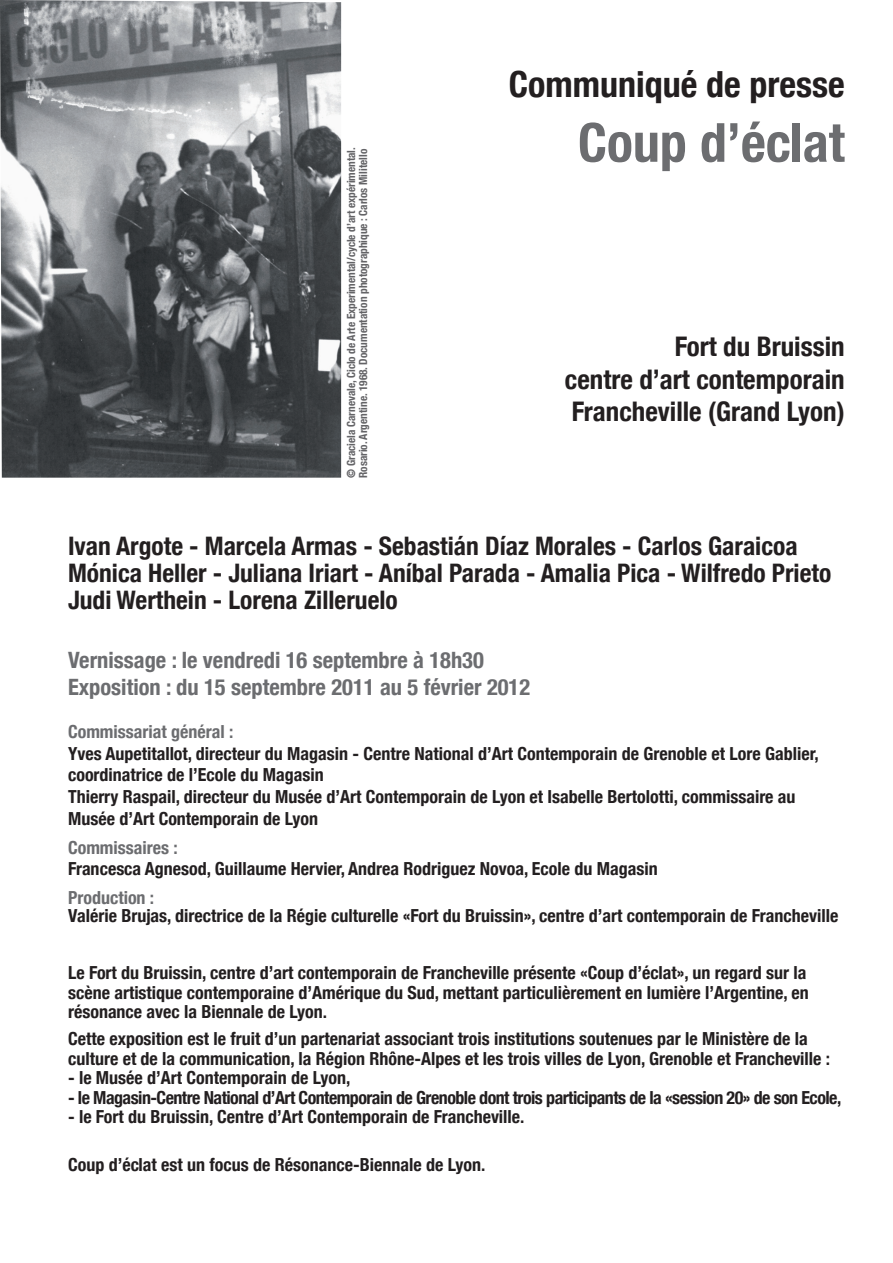
<style>
.page{position:relative;width:893px;height:1263px;background:#fff}
.page>*{position:absolute;margin:0;border:0;box-sizing:border-box;transform-origin:0 0}
.t1{font:700 condensed 54px "Helvetica Neue";color:#6c6d70}
.t2{font:700 condensed 36px "Helvetica Neue";color:#231f20}
.t3{font:700 condensed 27px "Helvetica Neue";color:#231f20}
.t4{font:700 condensed 25.5px/27px "Helvetica Neue";color:#231f20}
.t5{font:700 condensed 22.5px "Helvetica Neue";color:#6c6d70}
.t6{font:700 condensed 18px/19.5px "Helvetica Neue";color:#231f20}
.t7{font:700 condensed 18px "Helvetica Neue";letter-spacing:-.03em;color:#231f20}
.t8{font:700 condensed 18px "Helvetica Neue";color:#6c6d70}
.t9{font:700 condensed 11.25px "Helvetica Neue";color:#636366}
</style>
<div class="page">
<img style="left:0;top:0;width:341px;height:478px">
<p class="t9" style="left:344px;top:478px;width:332px;rotate:-90deg">© Graciela Carnevale, Ciclo de Arte Experimental/cycle d’art expérimental.</p>
<p class="t9" style="left:356px;top:478px;width:330px;rotate:-90deg">Rosario. Argentine. 1968. Documentation photographique : Carlos Militello</p>
<p class="t2" style="left:509px;top:62px;width:337px">Communiqué de presse</p>
<p class="t1" style="left:578px;top:110px;width:268px">Coup d’éclat</p>
<p class="t3" style="left:675px;top:330px;width:171px">Fort du Bruissin</p>
<p class="t3" style="left:565px;top:363px;width:281px">centre d’art contemporain</p>
<p class="t3" style="left:572px;top:395px;width:274px">Francheville (Grand Lyon)</p>
<p class="t4" style="left:68px;top:532px;width:765px">Ivan Argote - Marcela Armas - Sebastián Díaz Morales - Carlos Garaicoa<br>Monica Heller - Juliana Iriart - Aníbal Parada - Amalia Pica - Wilfredo Prieto<br>Judi Werthein - Lorena Zilleruelo</p>
<p class="t4" style="left:88px;top:559px;width:14px">á</p>
<p class="t5" style="left:68px;top:646px;width:417px">Vernissage : le vendredi 16 septembre à 18h30</p>
<p class="t5" style="left:68px;top:673px;width:464px">Exposition : du 15 septembre 2011 au 5 février 2012</p>
<p class="t8" style="left:68px;top:721px;width:167px">Commissariat général :</p>
<p class="t6" style="left:68px;top:742px;width:752px;line-height:21.6px">Yves Aupetitallot, directeur du Magasin - Centre National d’Art Contemporain de Grenoble et Lore Gablier, coordinatrice de l’Ecole du Magasin</p>
<p class="t6" style="left:68px;top:786px;width:729px">Thierry Raspail, directeur du Musée d’Art Contemporain de Lyon et Isabelle Bertolotti, commissaire au</p>
<p class="t6" style="left:68px;top:808px;width:252px">Musée d’Art Contemporain de Lyon</p>
<p class="t8" style="left:68px;top:836px;width:111px">Commissaires :</p>
<p class="t6" style="left:68px;top:859px;width:591px">Francesca Agnesod, Guillaume Hervier, Andrea Rodriguez Novoa, Ecole du Magasin</p>
<p class="t8" style="left:68px;top:887px;width:88px">Production :</p>
<p class="t6" style="left:68px;top:906px;width:772px">Valérie Brujas, directrice de la Régie culturelle «Fort du Bruissin», centre d’art contemporain de Francheville</p>
<p class="t6" style="left:68px;top:963px;width:742px">Le Fort du Bruissin, centre d’art contemporain de Francheville présente «Coup d’éclat», un regard sur la scène artistique contemporaine d’Amérique du Sud, mettant particulièrement en lumière l’Argentine, en résonance avec la Biennale de Lyon.</p>
<p class="t6" style="left:68px;top:1029px;width:764px">Cette exposition est le fruit d’un partenariat associant trois institutions soutenues par le Ministère de la culture et de la communication, la Région Rhône-Alpes et les trois villes de Lyon, Grenoble et Francheville :</p>
<p class="t6" style="left:68px;top:1068px;width:284px">- le Musée d’Art Contemporain de Lyon,</p>
<p class="t7" style="left:68px;top:1086px;width:775px">- le Magasin-Centre National d’Art Contemporain de Grenoble dont trois participants de la «session 20» de son Ecole,</p>
<p class="t6" style="left:68px;top:1107px;width:458px">- le Fort du Bruissin, Centre d’Art Contemporain de Francheville.</p>
<p class="t6" style="left:68px;top:1155px;width:419px">Coup d’éclat est un focus de Résonance-Biennale de Lyon.</p>
</div>
